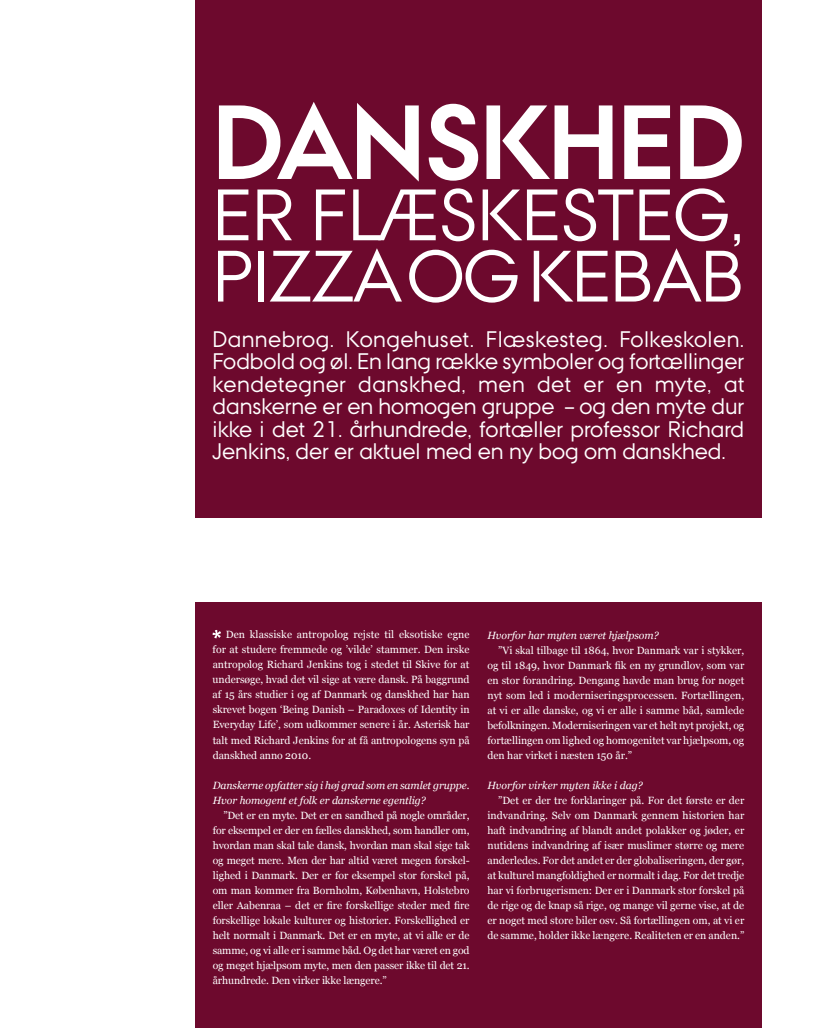
<style>
.page{position:relative;width:815px;height:1028px;background:#fff}
.page>*{position:absolute;margin:0;border:0;box-sizing:border-box;transform-origin:0 0}
.t1{font:700 105px "AU Passata";color:#fff}
.t2{font:72.5px/61.2px "AU Passata";letter-spacing:-.005em;color:#fff}
.t3{font:22.5px/22.5px "AU Passata";color:#fff;text-align:justify}
.t4{font:10.5px/15px "Georgia";letter-spacing:-.005em;color:#fff;text-align:justify}
.t5{font:italic 10.5px/15px "Georgia";letter-spacing:-.005em;color:#fff}
</style>
<div class="page">
<div style="left:195px;top:0;width:567px;height:518px;background:#6d092d"></div>
<div style="left:195px;top:603px;width:567px;height:425px;background:#6d092d"></div>
<svg style="left:213px;top:630px;width:8px;height:8px"></svg>
<h1 class="t1" style="left:213px;top:81px;width:133px">DANSKHED</h1>
<h2 class="t2" style="left:213px;top:183px;width:533px">er flæskesteg, pi zza og kebab</h2>
<p class="t3" style="left:213px;top:327px;width:533px">Dannebrog. Kongehuset. Flæskesteg. Folkeskolen.<br>Fodbold og øl. En lang række symboler og fortællinger kendetegner danskhed, men det er en myte, at danskerne er en homogen gruppe – og den myte dur ikke i det 21. århundrede, fortæller professor Richard Jenkins, der er aktuel med en ny bog om danskhed.</p>
<p class="t4" style="left:213px;top:627px;width:258px;text-indent:13px">Den klassiske antropolog rejste til eksotiske egne for at studere fremmede og ’vilde’ stammer. Den irske antropolog Richard Jenkins tog i stedet til Skive for at undersøge, hvad det vil sige at være dansk. På baggrund af 15 års studier i og af Danmark og danskhed har han skrevet bogen ‘Being Danish – Paradoxes of Identity in Everyday Life’, som udkommer senere i år. Asterisk har talt med Richard Jenkins for at få antropologens syn på danskhed anno 2010.</p>
<p class="t5" style="left:213px;top:777px;width:258px">Danskerne opfatter sig i høj grad som en samlet gruppe.<br>Hvor homogent et folk er danskerne egentlig?</p>
<p class="t4" style="left:213px;top:807px;width:259px;text-indent:11px">”Det er en myte. Det er en sandhed på nogle områder, for eksempel er der en fælles danskhed, som handler om, hvordan man skal tale dansk, hvordan man skal sige tak og meget mere. Men der har altid været megen forskel&shy;lighed i Danmark. Der er for eksempel stor forskel på, om man kommer fra Bornholm, København, Holstebro eller Aabenraa – det er fire forskellige steder med fire forskellige lokale kulturer og historier. Forskellighed er helt normalt i Danmark. Det er en myte, at vi alle er de samme, og vi alle er i samme båd. Og det har været en god og meget hjælpsom myte, men den passer ikke til det 21. århundrede. Den virker ikke længere.”</p>
<p class="t5" style="left:487px;top:627px;width:173px">Hvorfor har myten været hjælpsom?</p>
<p class="t4" style="left:487px;top:642px;width:258px;text-indent:11px">”Vi skal tilbage til 1864, hvor Danmark var i stykker, og til 1849, hvor Danmark fik en ny grundlov, som var en stor forandring. Dengang havde man brug for noget nyt som led i moderniseringsprocessen. Fortællingen, at vi er alle danske, og vi er alle i samme båd, samlede befolkningen. Moderniseringen var et helt nyt projekt, og fortællingen om lighed og homogenitet var hjælpsom, og den har virket i næsten 150 år.”</p>
<p class="t5" style="left:487px;top:777px;width:157px">Hvorfor virker myten ikke i dag?</p>
<p class="t4" style="left:487px;top:792px;width:258px;text-indent:11px">”Det er der tre forklaringer på. For det første er der indvandring. Selv om Danmark gennem historien har haft indvandring af blandt andet polakker og jøder, er nutidens indvandring af især muslimer større og mere anderledes. For det andet er der globaliseringen, der gør, at kulturel mangfoldighed er normalt i dag. For det tredje har vi forbrugerismen: Der er i Danmark stor forskel på de rige og de knap så rige, og mange vil gerne vise, at de er noget med store biler osv. Så fortællingen om, at vi er de samme, holder ikke længere. Realiteten er en anden.”</p>
</div>
